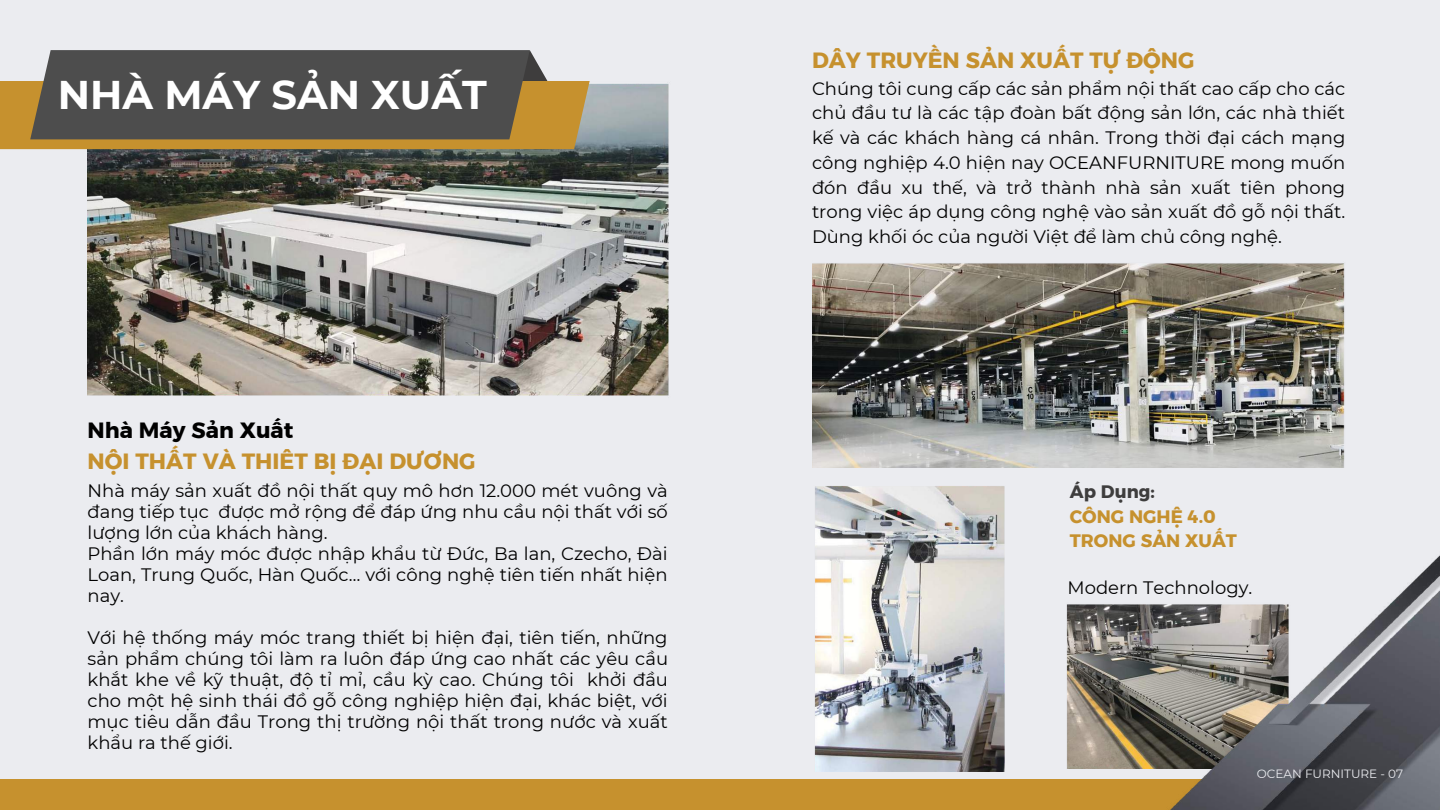
<style>
.page{position:relative;width:1440px;height:810px;background:#ebecf0}
.page>*{position:absolute;margin:0;border:0;box-sizing:border-box;transform-origin:0 0}
.t1{font:700 40px "Montserrat";color:#fff}
.t2{font:22px "Kief Montaser Bold";color:#c6912e}
.t3{font:22px "Kief Montaser Bold";color:#000}
.t4{font:18px/21px "Montserrat";color:#000;text-align:justify}
.t5{font:18px/24.8px "Kief Montaser Bold";color:#c6912e}
.t6{font:18px "Kief Montaser Bold";color:#3e3d3d}
.t7{font:12px "Montserrat";color:#ebecf0}
</style>
<div class="page">
<img style="left:88px;top:83px;width:581px;height:313px">
<img style="left:1066px;top:604px;width:13px;height:165px">
<img style="left:812px;top:263px;width:533px;height:205px">
<div style="left:0;top:779px;width:1440px;height:31px;background:#c6912e"></div>
<img style="left:1079px;top:555px;width:361px;height:255px">
<img style="left:814px;top:486px;width:191px;height:285px">
<svg style="left:0;top:50px;width:590px;height:99px;background:#6e6350"></svg>
<h1 class="t1" style="left:58px;top:70px;width:430px">NHÀ MÁY SẢN XUẤT</h1>
<p class="t3" style="left:88px;top:417px;width:207px">Nhà Máy Sản Xuất</p>
<p class="t2" style="left:88px;top:447px;width:390px">NỘI THẤT VÀ THIÊT BỊ ĐẠI DƯƠNG</p>
<p class="t4" style="left:88px;top:480px;width:582px;text-align:left">Nhà máy sản xuất đồ nội thất quy mô hơn 12.000 mét vuông và đang tiếp tục được mở rộng để đáp ứng nhu cầu nội thất với số lượng lớn của khách hàng.<br>Phần lớn máy móc được nhập khẩu từ Đức, Ba lan, Czecho, Đài Loan, Trung Quốc, Hàn Quốc… với công nghệ tiên tiến nhất hiện nay.</p>
<p class="t4" style="left:88px;top:627px;width:582px">Với hệ thống máy móc trang thiết bị hiện đại, tiên tiến, những sản phẩm chúng tôi làm ra luôn đáp ứng cao nhất các yêu cầu khắt khe về kỹ thuật, độ tỉ mỉ, cầu kỳ cao. Chúng tôi khởi đầu cho một hệ sinh thái đồ gỗ công nghiệp hiện đại, khác biệt, với mục tiêu dẫn đầu Trong thị trường nội thất trong nước và xuất khẩu ra thế giới.</p>
<p class="t2" style="left:812px;top:47px;width:384px">DÂY TRUYỀN SẢN XUẤT TỰ ĐỘNG</p>
<p class="t4" style="left:812px;top:76px;width:535px;line-height:24.8px">Chúng tôi cung cấp các sản phẩm nội thất cao cấp cho các chủ đầu tư là các tập đoàn bất động sản lớn, các nhà thiết kế và các khách hàng cá nhân. Trong thời đại cách mạng công nghiệp 4.0 hiện nay OCEANFURNITURE mong muốn đón đầ u xu thế, và trở thành nhà sản xuất tiên phong trong việc áp dụ ng công nghệ vào sản xuất đồ gỗ nội thất.<br>Dùng khối óc của người Việt để làm chủ công nghệ.</p>
<p class="t6" style="left:1070px;top:480px;width:87px">Áp Dụng:</p>
<p class="t5" style="left:1070px;top:504px;width:169px">CÔNG NGHỆ 4.0<br>TRONG SẢN XUẤT</p>
<p class="t4" style="left:1068px;top:577px;width:186px">Modern Technology.</p>
<p class="t7" style="left:1257px;top:766px;width:148px">OCEAN FURNITURE - 07</p>
</div>
